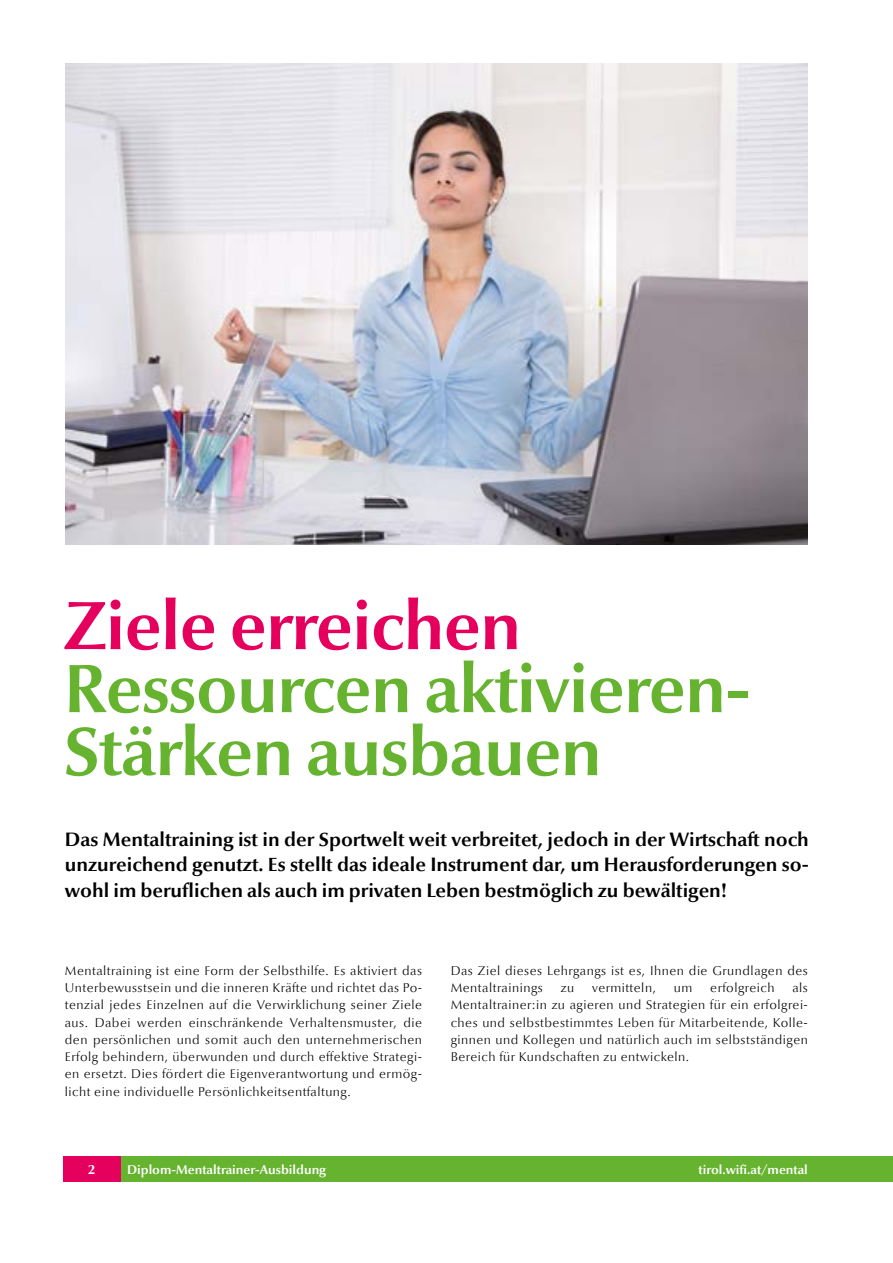
<style>
.page{position:relative;width:893px;height:1263px;background:#fff}
.page>*{position:absolute;margin:0;border:0;box-sizing:border-box;transform-origin:0 0}
.t1{font:700 69px/63px "Optima Nova LT";letter-spacing:-.015em;color:#65b32e}
.t2{font:700 69px "Optima Nova LT";letter-spacing:-.015em;color:#e6005e}
.t3{font:700 19.5px/25.5px "Optima Nova LT";color:#000;text-align:justify}
.t4{font:300 12.75px/17.2px "Optima Nova LT";letter-spacing:.04em;color:#000;text-align:justify}
.t5{font:700 12.75px "Optima Nova LT";color:#fff}
</style>
<div class="page">
<div style="left:121px;top:1156px;width:772px;height:26px;background:#65b32e"></div>
<div style="left:64px;top:1156px;width:57px;height:26px;background:#e6005e"></div>
<img style="left:65px;top:64px;width:743px;height:480px">
<h1 class="t2" style="left:64px;top:586px;width:459px">Ziele erreichen</h1>
<h1 class="t1" style="left:64px;top:658px;width:688px">Ressourcen aktivieren-<br>Stärken ausbauen</h1>
<p class="t3" style="left:65px;top:827px;width:746px">Das Mentaltraining ist in der Sportwelt weit verbreitet, jedoch in der Wirtschaft noch unzureichend genutzt. Es stellt das ideale Instrument dar, um Herausforderungen so&shy;wohl im beruflichen als auch im privaten Leben bestmöglich zu bewältigen!</p>
<p class="t4" style="left:65px;top:962px;width:359px">Mentaltraining ist eine Form der Selbsthilfe. Es aktiviert das Unterbewusstsein und die inneren Kräfte und richtet das Po&shy;tenzial jedes Einzelnen auf die Verwirklichung seiner Ziele aus. Dabei werden einschränkende Verhaltensmuster, die den persönlichen und somit auch den unternehmerischen Erfolg behindern, überwunden und durch effektive Strategi&shy;en ersetzt. Dies fördert die Eigenverantwortung und ermög&shy;licht eine individuelle Persönlichkeitsentfaltung.</p>
<p class="t4" style="left:451px;top:962px;width:359px">Das Ziel dieses Lehrgangs ist es, Ihnen die Grundlagen des<br>Mentaltrainings</p>
<p class="t4" style="left:561px;top:979px;width:15px">zu</p>
<p class="t4" style="left:592px;top:979px;width:65px">vermitteln,</p>
<p class="t4" style="left:674px;top:979px;width:20px">um</p>
<p class="t4" style="left:710px;top:979px;width:66px">erfolgreich</p>
<p class="t4" style="left:451px;top:979px;width:359px;text-indent:342px">als Mentaltrainer:in zu agieren und Strategien für ein erfolgrei&shy;ches und selbstbestimmtes Leben für Mitarbeitende, Kolle&shy;ginnen und Kollegen und natürlich auch im selbstständigen Bereich für Kundschaften zu entwickeln.</p>
<p class="t5" style="left:88px;top:1162px;width:9px">2</p>
<p class="t5" style="left:127px;top:1162px;width:201px">Diplom-Mentaltrainer-Ausbildung</p>
<p class="t5" style="left:698px;top:1163px;width:111px">tirol.wifi.at/mental</p>
</div>
